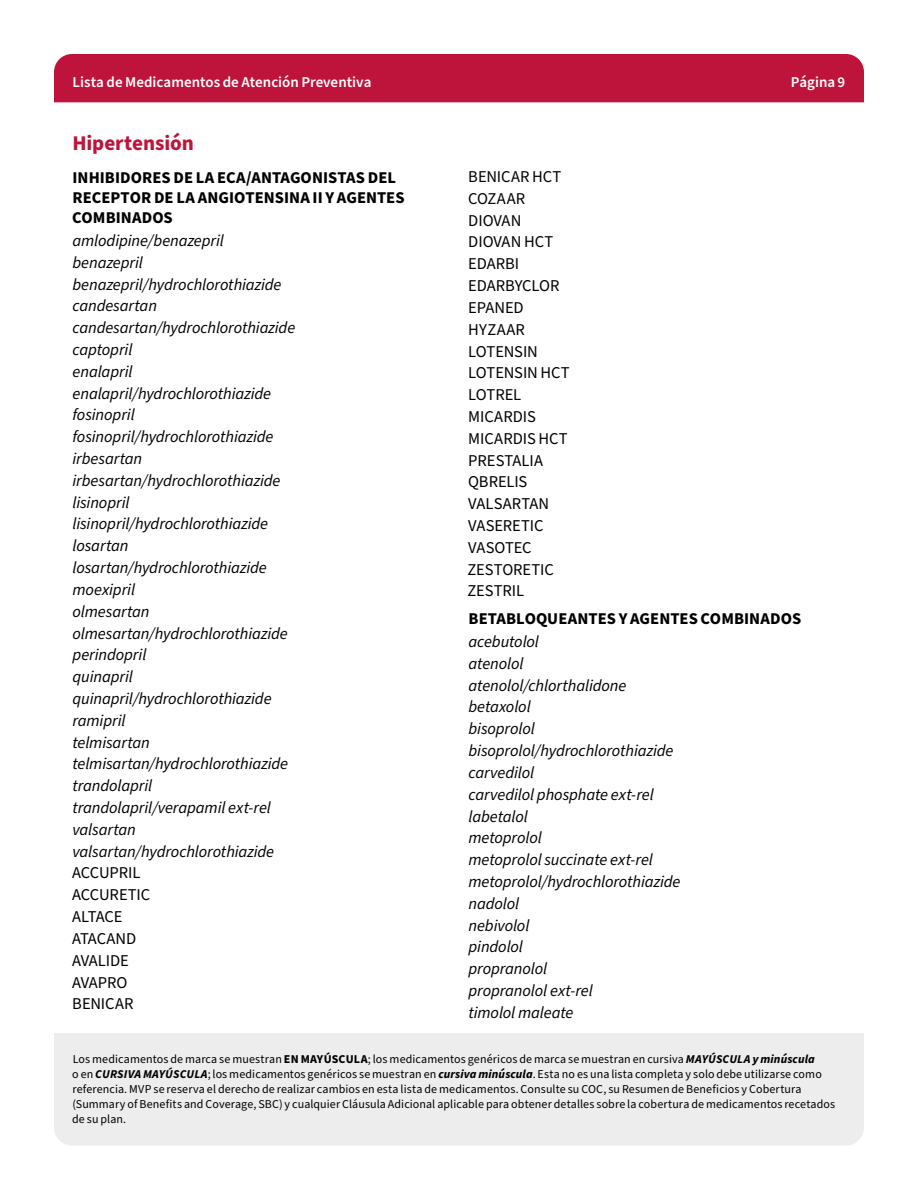
<style>
.page{position:relative;width:918px;height:1188px;background:#fff}
.page>*{position:absolute;margin:0;border:0;box-sizing:border-box;transform-origin:0 0}
.Section_Level_1__h2{font:700 21px "Source Sans Pro";color:#be143c}
.Body__p{font:italic 16.5px "Source Sans Pro";letter-spacing:-.01em;color:#000}
.Body__p-2{font:16.5px "Source Sans Pro";letter-spacing:-.005em;color:#000}
.Section_Level_2__h3{font:700 16.5px/19.8px "Source Sans Pro";letter-spacing:.005em;color:#000}
.t1{font:600 15px "Source Sans Pro";color:#fff}
.t2{font:12px/14.9px "Source Sans Pro";letter-spacing:.01em;color:#000}
.s1{font-weight:700}
.s2{font-weight:700;font-style:italic}
</style>
<div class="page">
<div style="left:54px;top:54px;width:810px;height:48px;background:#be143c"></div>
<div style="left:54px;top:1033px;width:810px;height:113px;background:#ededed"></div>
<p class="t1" style="left:73px;top:72px;width:300px">Lista de Medicamentos de Atención Preventiva</p>
<p class="t1" style="left:791px;top:72px;width:56px">Página 9</p>
<h2 class="Section_Level_1__h2" style="left:72px;top:129px;width:123px">Hipertensión</h2>
<h3 class="Section_Level_2__h3" style="left:72px;top:168px;width:334px">INHIBIDORES DE LA ECA/ANTAGONISTAS DEL<br>RECEPTOR DE LA ANGIOTENSINA II Y AGENTES<br>COMBINADOS</h3>
<p class="Body__p" style="left:73px;top:229px;width:153px">amlodipine/benazepril</p>
<p class="Body__p" style="left:72px;top:251px;width:72px">benazepril</p>
<p class="Body__p" style="left:72px;top:273px;width:211px">benazepril/hydrochlorothiazide</p>
<p class="Body__p" style="left:73px;top:295px;width:86px">candesartan</p>
<p class="Body__p" style="left:73px;top:317px;width:224px">candesartan/hydrochlorothiazide</p>
<p class="Body__p" style="left:73px;top:339px;width:61px">captopril</p>
<p class="Body__p" style="left:73px;top:360px;width:61px">enalapril</p>
<p class="Body__p" style="left:73px;top:382px;width:200px">enalapril/hydrochlorothiazide</p>
<p class="Body__p" style="left:72px;top:404px;width:64px">fosinopril</p>
<p class="Body__p" style="left:72px;top:426px;width:202px">fosinopril/hydrochlorothiazide</p>
<p class="Body__p" style="left:72px;top:448px;width:71px">irbesartan</p>
<p class="Body__p" style="left:72px;top:469px;width:210px">irbesartan/hydrochlorothiazide</p>
<p class="Body__p" style="left:72px;top:491px;width:59px">lisinopril</p>
<p class="Body__p" style="left:72px;top:513px;width:197px">lisinopril/hydrochlorothiazide</p>
<p class="Body__p" style="left:72px;top:535px;width:58px">losartan</p>
<p class="Body__p" style="left:72px;top:557px;width:196px">losartan/hydrochlorothiazide</p>
<p class="Body__p" style="left:72px;top:578px;width:64px">moexipril</p>
<p class="Body__p" style="left:73px;top:600px;width:79px">olmesartan</p>
<p class="Body__p" style="left:73px;top:622px;width:217px">olmesartan/hydrochlorothiazide</p>
<p class="Body__p" style="left:73px;top:644px;width:75px">perindopril</p>
<p class="Body__p" style="left:73px;top:666px;width:62px">quinapril</p>
<p class="Body__p" style="left:73px;top:687px;width:201px">quinapril/hydrochlorothiazide</p>
<p class="Body__p" style="left:72px;top:709px;width:55px">ramipril</p>
<p class="Body__p" style="left:72px;top:731px;width:79px">telmisartan</p>
<p class="Body__p" style="left:72px;top:753px;width:217px">telmisartan/hydrochlorothiazide</p>
<p class="Body__p" style="left:72px;top:775px;width:81px">trandolapril</p>
<p class="Body__p" style="left:72px;top:797px;width:200px">trandolapril/verapamil ext-rel</p>
<p class="Body__p" style="left:72px;top:818px;width:65px">valsartan</p>
<p class="Body__p" style="left:72px;top:840px;width:203px">valsartan/hydrochlorothiazide</p>
<p class="Body__p-2" style="left:72px;top:862px;width:70px">ACCUPRIL</p>
<p class="Body__p-2" style="left:72px;top:884px;width:80px">ACCURETIC</p>
<p class="Body__p-2" style="left:72px;top:906px;width:52px">ALTACE</p>
<p class="Body__p-2" style="left:72px;top:927px;width:66px">ATACAND</p>
<p class="Body__p-2" style="left:72px;top:949px;width:58px">AVALIDE</p>
<p class="Body__p-2" style="left:72px;top:971px;width:57px">AVAPRO</p>
<p class="Body__p-2" style="left:72px;top:993px;width:63px">BENICAR</p>
<p class="Body__p-2" style="left:468px;top:166px;width:95px">BENICAR HCT</p>
<p class="Body__p-2" style="left:468px;top:187px;width:59px">COZAAR</p>
<p class="Body__p-2" style="left:468px;top:209px;width:55px">DIOVAN</p>
<p class="Body__p-2" style="left:468px;top:231px;width:87px">DIOVAN HCT</p>
<p class="Body__p-2" style="left:468px;top:253px;width:52px">EDARBI</p>
<p class="Body__p-2" style="left:468px;top:275px;width:93px">EDARBYCLOR</p>
<p class="Body__p-2" style="left:468px;top:296px;width:57px">EPANED</p>
<p class="Body__p-2" style="left:468px;top:318px;width:58px">HYZAAR</p>
<p class="Body__p-2" style="left:468px;top:340px;width:71px">LOTENSIN</p>
<p class="Body__p-2" style="left:468px;top:362px;width:103px">LOTENSIN HCT</p>
<p class="Body__p-2" style="left:468px;top:384px;width:54px">LOTREL</p>
<p class="Body__p-2" style="left:468px;top:405px;width:69px">MICARDIS</p>
<p class="Body__p-2" style="left:468px;top:427px;width:101px">MICARDIS HCT</p>
<p class="Body__p-2" style="left:468px;top:449px;width:76px">PRESTALIA</p>
<p class="Body__p-2" style="left:468px;top:471px;width:61px">QBRELIS</p>
<p class="Body__p-2" style="left:468px;top:493px;width:82px">VALSARTAN</p>
<p class="Body__p-2" style="left:468px;top:515px;width:77px">VASERETIC</p>
<p class="Body__p-2" style="left:468px;top:536px;width:65px">VASOTEC</p>
<p class="Body__p-2" style="left:467px;top:558px;width:88px">ZESTORETIC</p>
<p class="Body__p-2" style="left:467px;top:580px;width:58px">ZESTRIL</p>
<h3 class="Section_Level_2__h3" style="left:469px;top:609px;width:334px">BETABLOQUEANTES Y AGENTES COMBINADOS</h3>
<p class="Body__p" style="left:469px;top:631px;width:72px">acebutolol</p>
<p class="Body__p" style="left:469px;top:652px;width:57px">atenolol</p>
<p class="Body__p" style="left:469px;top:674px;width:159px">atenolol/chlorthalidone</p>
<p class="Body__p" style="left:468px;top:696px;width:64px">betaxolol</p>
<p class="Body__p" style="left:468px;top:718px;width:68px">bisoprolol</p>
<p class="Body__p" style="left:468px;top:740px;width:207px">bisoprolol/hydrochlorothiazide</p>
<p class="Body__p" style="left:469px;top:761px;width:67px">carvedilol</p>
<p class="Body__p" style="left:469px;top:783px;width:187px">carvedilol phosphate ext-rel</p>
<p class="Body__p" style="left:468px;top:805px;width:61px">labetalol</p>
<p class="Body__p" style="left:468px;top:827px;width:75px">metoprolol</p>
<p class="Body__p" style="left:468px;top:849px;width:186px">metoprolol succinate ext-rel</p>
<p class="Body__p" style="left:468px;top:870px;width:214px">metoprolol/hydrochlorothiazide</p>
<p class="Body__p" style="left:468px;top:892px;width:52px">nadolol</p>
<p class="Body__p" style="left:468px;top:914px;width:62px">nebivolol</p>
<p class="Body__p" style="left:469px;top:936px;width:56px">pindolol</p>
<p class="Body__p" style="left:469px;top:958px;width:80px">propranolol</p>
<p class="Body__p" style="left:469px;top:980px;width:126px">propranolol ext-rel</p>
<p class="Body__p" style="left:468px;top:1001px;width:107px">timolol maleate</p>
<p class="t2" style="left:72px;top:1052px;width:765px">Los medicamentos de marca se muestran <span class="s1">EN MAYÚSCULA</span>; los medicamentos genéricos de marca se muestran en cursiva <span class="s2">MAYÚSCULA y minúscula<br></span>o en <span class="s2">CURSIVA MAYÚSCULA</span>; los medicamentos genéricos se muestran en <span class="s2">cursiva minúscula</span>. Esta no es una lista completa y solo debe utilizarse como referencia. MVP se reserva el derecho de realizar cambios en esta lista de medicamentos. Consulte su COC, su Resumen de Beneficios y Cobertura (Summary of Benefits and Coverage, SBC) y cualquier Cláusula Adicional aplicable para obtener detalles sobre la cobertura de medicamentos recetados de su plan.</p>
</div>
